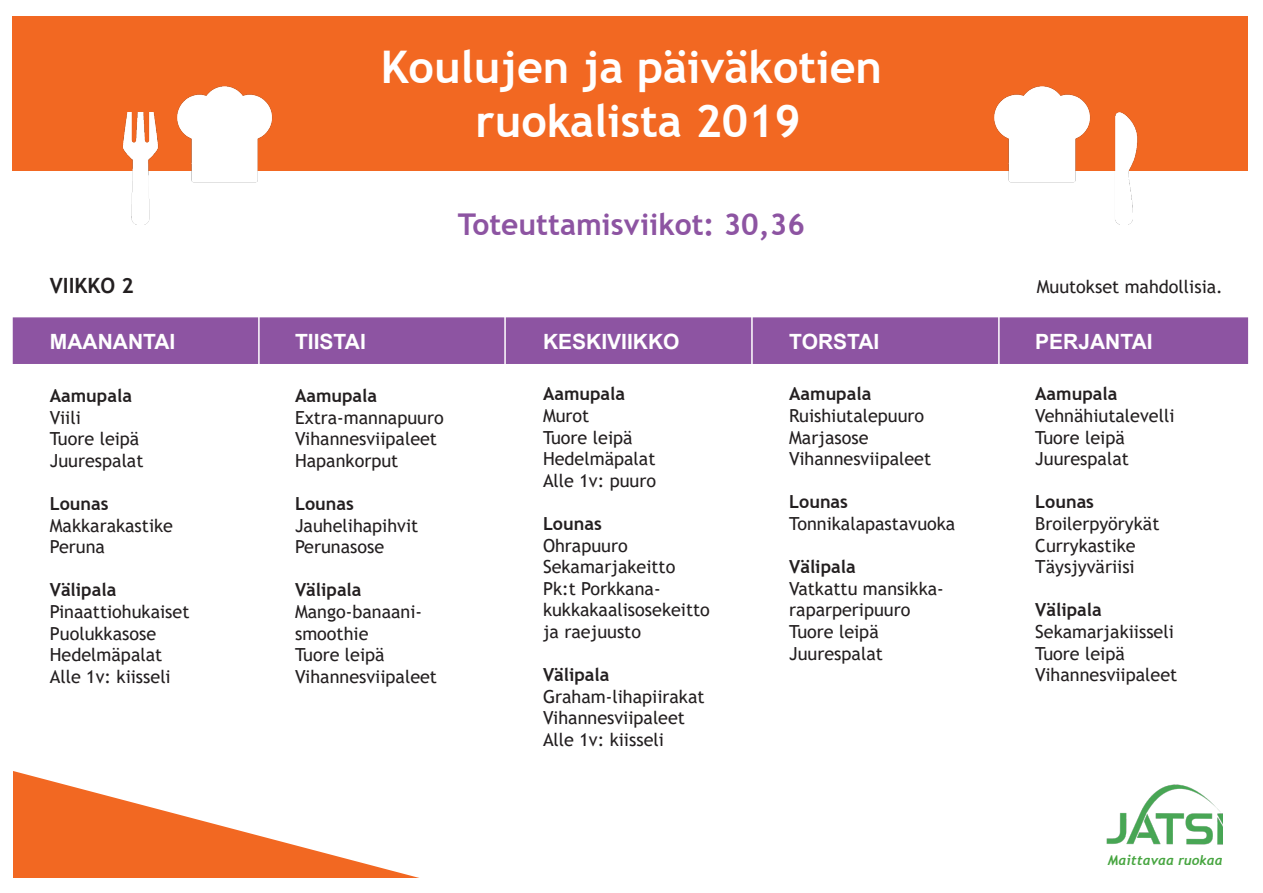
<style>
.page{position:relative;width:1263px;height:893px;background:#fff}
.page>*{position:absolute;margin:0;border:0;box-sizing:border-box;transform-origin:0 0}
.Viikonpäivä-otsikkot{font:700 45px "Trebuchet MS";color:#fff}
.t1{font:700 30px "Trebuchet MS";color:#8d54a2}
.Viikonpäivä-otsikkot-2{font:700 21px "Arial";color:#fff}
.t2{font:700 21px "Trebuchet MS";color:#231f20}
.t3{font:18px/21.6px "Trebuchet MS";color:#231f20}
.t4{font:700 18px "Trebuchet MS";color:#231f20}
.Viikonpäivä-otsikkot-3{font:italic 700 13.5px "Trebuchet";color:#47a540}
</style>
<div class="page">
<div style="left:13px;top:317px;width:1235px;height:47px;background:#8d54a2;border:2px solid #8d54a2"></div>
<div style="left:13px;top:16px;width:1235px;height:155px;background:#f26822"></div>
<hr style="left:258px;top:310px;width:2px;height:87px;background:#fff">
<hr style="left:504px;top:310px;width:2px;height:87px;background:#fff">
<hr style="left:751px;top:310px;width:2px;height:87px;background:#fff">
<hr style="left:998px;top:310px;width:2px;height:87px;background:#fff">
<img style="left:177px;top:86px;width:96px;height:97px">
<img style="left:122px;top:113px;width:37px;height:112px">
<img style="left:994px;top:86px;width:97px;height:97px">
<img style="left:1115px;top:113px;width:23px;height:112px">
<img style="left:1106px;top:784px;width:117px;height:61px">
<svg style="left:13px;top:771px;width:406px;height:107px"></svg>
<p class="Viikonpäivä-otsikkot" style="left:381px;top:39px;width:503px">Koulujen ja päiväkotien</p>
<p class="Viikonpäivä-otsikkot" style="left:475px;top:93px;width:327px">ruokalista 2019</p>
<p class="t1" style="left:458px;top:206px;width:349px">Toteuttamisviikot: 30,36</p>
<p class="t2" style="left:50px;top:272px;width:86px">VIIKKO 2</p>
<p class="t3" style="left:1037px;top:276px;width:188px">Muutokset mahdollisia.</p>
<p class="Viikonpäivä-otsikkot-2" style="left:50px;top:327px;width:127px">MAANANTAI</p>
<p class="t4" style="left:50px;top:384px;width:84px">Aamupala</p>
<p class="t3" style="left:50px;top:406px;width:32px">Viili</p>
<p class="t3" style="left:50px;top:428px;width:95px">Tuore leipä<br>Juurespalat</p>
<p class="t4" style="left:50px;top:492px;width:60px">Lounas</p>
<p class="t3" style="left:50px;top:514px;width:125px">Makkarakastike</p>
<p class="t3" style="left:50px;top:536px;width:57px">Peruna</p>
<p class="t4" style="left:50px;top:579px;width:68px">Välipala</p>
<p class="t3" style="left:50px;top:601px;width:141px">Pinaattiohukaiset<br>Puolukkasose</p>
<p class="t3" style="left:50px;top:644px;width:114px">Hedelmäpalat</p>
<p class="t3" style="left:50px;top:665px;width:122px">Alle 1v: kiisseli</p>
<p class="Viikonpäivä-otsikkot-2" style="left:295px;top:327px;width:72px">TIISTAI</p>
<p class="Viikonpäivä-otsikkot-2" style="left:543px;top:327px;width:138px">KESKIVIIKKO</p>
<p class="Viikonpäivä-otsikkot-2" style="left:789px;top:327px;width:92px">TORSTAI</p>
<p class="Viikonpäivä-otsikkot-2" style="left:1035px;top:327px;width:119px">PERJANTAI</p>
<p class="t4" style="left:1035px;top:383px;width:84px">Aamupala</p>
<p class="t3" style="left:1035px;top:405px;width:141px">Vehnähiutalevelli</p>
<p class="t3" style="left:1035px;top:426px;width:91px">Tuore leipä</p>
<p class="t3" style="left:1035px;top:448px;width:95px">Juurespalat</p>
<p class="t4" style="left:1035px;top:491px;width:60px">Lounas</p>
<p class="t3" style="left:1035px;top:513px;width:126px">Broilerpyörykät</p>
<p class="t3" style="left:1035px;top:534px;width:102px">Currykastike</p>
<p class="t3" style="left:1035px;top:556px;width:101px">Täysjyväriisi</p>
<p class="t4" style="left:1035px;top:599px;width:68px">Välipala</p>
<p class="t3" style="left:1035px;top:621px;width:140px">Sekamarjakiisseli</p>
<p class="t3" style="left:1035px;top:642px;width:91px">Tuore leipä</p>
<p class="t3" style="left:1035px;top:664px;width:144px">Vihannesviipaleet</p>
<p class="t4" style="left:543px;top:383px;width:84px">Aamupala</p>
<p class="t3" style="left:543px;top:405px;width:48px">Murot</p>
<p class="t3" style="left:543px;top:426px;width:91px">Tuore leipä</p>
<p class="t3" style="left:543px;top:448px;width:114px">Hedelmäpalat</p>
<p class="t3" style="left:543px;top:469px;width:115px">Alle 1v: puuro</p>
<p class="t4" style="left:543px;top:512px;width:60px">Lounas</p>
<p class="t3" style="left:543px;top:534px;width:86px">Ohrapuuro</p>
<p class="t3" style="left:543px;top:556px;width:134px">Sekamarjakeitto</p>
<p class="t3" style="left:543px;top:577px;width:119px">Pk:t Porkkana-</p>
<p class="t3" style="left:543px;top:599px;width:168px">kukkakaalisosekeitto</p>
<p class="t3" style="left:543px;top:621px;width:100px">ja raejuusto</p>
<p class="t4" style="left:543px;top:664px;width:68px">Välipala</p>
<p class="t3" style="left:543px;top:685px;width:163px">Graham-lihapiirakat</p>
<p class="t3" style="left:543px;top:707px;width:144px">Vihannesviipaleet</p>
<p class="t3" style="left:543px;top:729px;width:122px">Alle 1v: kiisseli</p>
<p class="t4" style="left:789px;top:383px;width:84px">Aamupala</p>
<p class="t3" style="left:789px;top:405px;width:137px">Ruishiutalepuuro</p>
<p class="t3" style="left:789px;top:426px;width:81px">Marjasose</p>
<p class="t3" style="left:789px;top:448px;width:144px">Vihannesviipaleet</p>
<p class="t4" style="left:789px;top:491px;width:60px">Lounas</p>
<p class="t3" style="left:789px;top:513px;width:168px">Tonnikalapastavuoka</p>
<p class="t4" style="left:789px;top:556px;width:68px">Välipala</p>
<p class="t3" style="left:789px;top:577px;width:156px">Vatkattu mansikka-</p>
<p class="t3" style="left:789px;top:599px;width:123px">raparperipuuro</p>
<p class="t3" style="left:789px;top:621px;width:91px">Tuore leipä</p>
<p class="t3" style="left:789px;top:642px;width:95px">Juurespalat</p>
<p class="t4" style="left:295px;top:384px;width:84px">Aamupala</p>
<p class="t3" style="left:295px;top:406px;width:150px">Extra-mannapuuro</p>
<p class="t3" style="left:295px;top:428px;width:144px">Vihannesviipaleet<br>Hapankorput</p>
<p class="t4" style="left:295px;top:492px;width:60px">Lounas</p>
<p class="t3" style="left:295px;top:514px;width:125px">Jauhelihapihvit</p>
<p class="t3" style="left:295px;top:536px;width:91px">Perunasose</p>
<p class="t4" style="left:295px;top:579px;width:68px">Välipala</p>
<p class="t3" style="left:295px;top:601px;width:129px">Mango-banaani-</p>
<p class="t3" style="left:295px;top:622px;width:75px">smoothie</p>
<p class="t3" style="left:295px;top:644px;width:91px">Tuore leipä</p>
<p class="t3" style="left:295px;top:665px;width:144px">Vihannesviipaleet</p>
<p class="Viikonpäivä-otsikkot-3" style="left:1108px;top:851px;width:116px">Maittavaa ruokaa</p>
</div>
